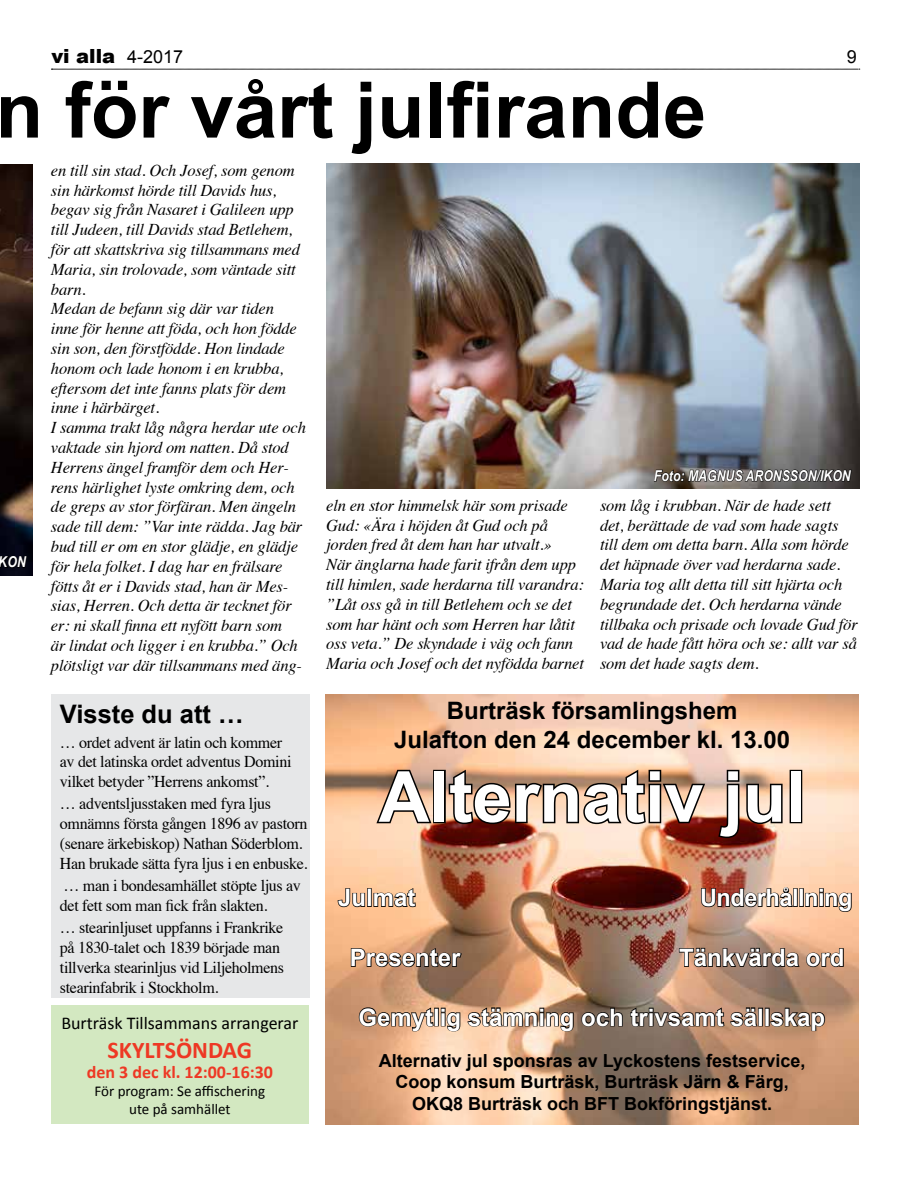
<style>
.page{position:relative;width:918px;height:1188px;background:#fff}
.page>*{position:absolute;margin:0;border:0;box-sizing:border-box;transform-origin:0 0}
.t1{font:700 78px "Arial";color:#000}
.t2{font:700 70.5px "Arial";color:#fff}
.t3{font:700 25.5px "Arial";color:#000}
.t4{font:700 24px "Arial";color:#fff}
.t5{font:700 24px/28.8px "Arial";color:#000;text-align:center}
.t6{font:700 24px "Arial";letter-spacing:-.02em;color:#fff}
.t7{font:700 24px "Calibri";color:#ee3824}
.t8{font:900 19.5px "Arial";color:#000}
.t9{font:700 18px/21.6px "Arial";color:#000;text-align:center}
.t10{font:18px "Calibri";color:#000}
.t11{font:700 18px "Calibri";color:#ee3824}
.t12{font:18px "Arial";color:#000}
.t13{font:italic 16.5px/19.8px "Times";letter-spacing:-.01em;color:#000}
.t14{font:16.5px/19.8px "Times";letter-spacing:-.02em;color:#000}
.t15{font:15px/18px "Calibri";color:#000;text-align:center}
.t16{font:italic 700 15px "Arial Narrow";color:#fff}
.s1{font-weight:400;font-size:18px}
</style>
<div class="page">
<svg style="left:51px;top:69px;width:809px;height:1px"></svg>
<div style="left:51px;top:1005px;width:258px;height:119px;background:#d3e8c1"></div>
<img style="left:326px;top:694px;width:532px;height:430px">
<svg style="left:374px;top:767px;width:60px;height:58px;background:#ae8c74"></svg>
<div style="left:433px;top:770px;width:13px;height:53px;border:3px solid #000"></div>
<img style="left:447px;top:767px;width:260px;height:59px">
<svg style="left:717px;top:768px;width:67px;height:72px;background:#9f7a6a"></svg>
<div style="left:790px;top:770px;width:12px;height:53px;border:3px solid #000"></div>
<svg style="left:358px;top:1004px;width:76px;height:28px;background:#9f785c"></svg>
<div style="left:434px;top:1008px;width:5px;height:18px;border:2px solid #000"></div>
<svg style="left:441px;top:1008px;width:20px;height:24px"></svg>
<svg style="left:467px;top:1004px;width:292px;height:28px;background:#856c59"></svg>
<div style="left:758px;top:1008px;width:5px;height:18px;border:2px solid #000"></div>
<div style="left:765px;top:1008px;width:5px;height:18px;border:2px solid #000"></div>
<svg style="left:769px;top:1007px;width:57px;height:25px"></svg>
<svg style="left:337px;top:887px;width:29px;height:21px"></svg>
<div style="left:367px;top:888px;width:5px;height:19px;border:2px solid #000"></div>
<svg style="left:373px;top:885px;width:44px;height:23px"></svg>
<svg style="left:350px;top:945px;width:113px;height:23px;background:#826048"></svg>
<svg style="left:700px;top:887px;width:94px;height:21px;background:#7d5b4d"></svg>
<div style="left:793px;top:888px;width:5px;height:19px;border:2px solid #000"></div>
<div style="left:799px;top:888px;width:5px;height:19px;border:2px solid #000"></div>
<svg style="left:804px;top:888px;width:49px;height:25px"></svg>
<svg style="left:678px;top:947px;width:167px;height:21px;background:#7a5e4d"></svg>
<div style="left:51px;top:694px;width:259px;height:304px;background:#e6e7e8"></div>
<img style="left:0;top:165px;width:33px;height:411px">
<img style="left:326px;top:163px;width:534px;height:326px">
<svg style="left:0;top:556px;width:27px;height:12px"></svg>
<svg style="left:654px;top:464px;width:198px;height:18px;background:#454242"></svg>
<p class="t8" style="left:51px;top:41px;width:133px">vi alla <span class="s1">4-2017</span></p>
<p class="t12" style="left:847px;top:44px;width:12px">9</p>
<h1 class="t1" style="left:-5px;top:59px;width:712px">n för vårt julfirande</h1>
<p class="t13" style="left:51px;top:159px;width:256px">en till sin stad. Och Josef, som genom sin härkomst hörde till Davids hus, begav sig från Nasaret i Galileen upp till Judeen, till Davids stad Betlehem, för att skattskriva sig tillsammans med Maria, sin trolovade, som väntade sitt barn.<br>Medan de befann sig där var tiden inne för henne att föda, och hon födde sin son, den förstfödde. Hon lindade honom och lade honom i en krubba, eftersom det inte fanns plats för dem inne i härbärget.<br>I samma trakt låg några herdar ute och vaktade sin hjord om natten. Då stod Herrens ängel framför dem och Her&shy;rens härlighet lyste omkring dem, och de greps av stor förfäran. Men ängeln sade till dem: ”Var inte rädda. Jag bär bud till er om en stor glädje, en glädje för hela folket. I dag har en frälsare fötts åt er i Davids stad, han är Mes&shy;sias, Herren. Och detta är tecknet för er: ni skall finna ett nyfött barn som<br>är lindat och ligger i en krubba.” Och plötsligt var där tillsammans med äng-</p>
<p class="t16" style="left:654px;top:464px;width:198px">Foto: MAGNUS ARONSSON/IKON</p>
<p class="t13" style="left:326px;top:494px;width:259px">eln en stor himmelsk här som prisade Gud: «Ära i höjden åt Gud och på jorden fred åt dem han har utvalt.»<br>När änglarna hade farit ifrån dem upp till himlen, sade herdarna till varandra: ”Låt oss gå in till Betlehem och se det som har hänt och som Herren har låtit oss veta.” De skyndade i väg och fann Maria och Josef och det nyfödda barnet</p>
<p class="t13" style="left:600px;top:494px;width:259px">som låg i krubban. När de hade sett det, berättade de vad som hade sagts till dem om detta barn. Alla som hörde det häpnade över vad herdarna sade.<br>Maria tog allt detta till sitt hjärta och begrundade det. Och herdarna vände tillbaka och prisade och lovade Gud för vad de hade fått höra och se: allt var så som det hade sagts dem.</p>
<p class="t16" style="left:-1px;top:551px;width:29px">KON</p>
<h3 class="t3" style="left:60px;top:698px;width:185px">Visste du att …</h3>
<p class="t14" style="left:60px;top:731px;width:233px">… ordet advent är latin och kommer av det latinska ordet adventus Domini vilket betyder ”Herrens ankomst”.</p>
<p class="t14" style="left:60px;top:793px;width:249px">… adventsljusstaken med fyra ljus omnämns första gången 1896 av pastorn (senare ärkebiskop) Nathan Söderblom.<br>Han brukade sätta fyra ljus i en enbuske.</p>
<p class="t14" style="left:60px;top:874px;width:243px">… man i bondesamhället stöpte ljus av det fett som man fick från slakten.</p>
<p class="t14" style="left:60px;top:917px;width:226px">… stearinljuset uppfanns i Frankrike på 1830-talet och 1839 började man tillverka stearinljus vid Liljeholmens stearinfabrik i Stockholm.</p>
<p class="t10" style="left:61px;top:1012px;width:239px">Burträsk Tillsammans arrangerar</p>
<h3 class="t7" style="left:108px;top:1035px;width:146px">SKYLTSÖNDAG</h3>
<p class="t11" style="left:87px;top:1060px;width:188px">den 3 dec kl. 12:00-16:30</p>
<p class="t15" style="left:95px;top:1081px;width:172px">För program: Se affischering ute på samhället</p>
<h3 class="t5" style="left:394px;top:697px;width:398px">Burträsk församlingshem<br>Julafton den 24 december kl. 13.00</h3>
<h2 class="t2" style="left:379px;top:751px;width:429px">Alternativ jul</h2>
<h3 class="t4" style="left:338px;top:882px;width:79px">Julmat</h3>
<h3 class="t4" style="left:350px;top:942px;width:112px">Presenter</h3>
<h3 class="t6" style="left:700px;top:882px;width:154px">Underhållning</h3>
<h3 class="t4" style="left:679px;top:942px;width:167px">Tänkvärda ord</h3>
<h3 class="t4" style="left:358px;top:1001px;width:468px">Gemytlig stämning och trivsamt sällskap</h3>
<p class="t9" style="left:379px;top:1050px;width:428px">Alternativ jul sponsras av Lyckostens festservice,<br>Coop konsum Burträsk, Burträsk Järn &amp; Färg,<br>OKQ8 Burträsk och BFT Bokföringstjänst.</p>
</div>
